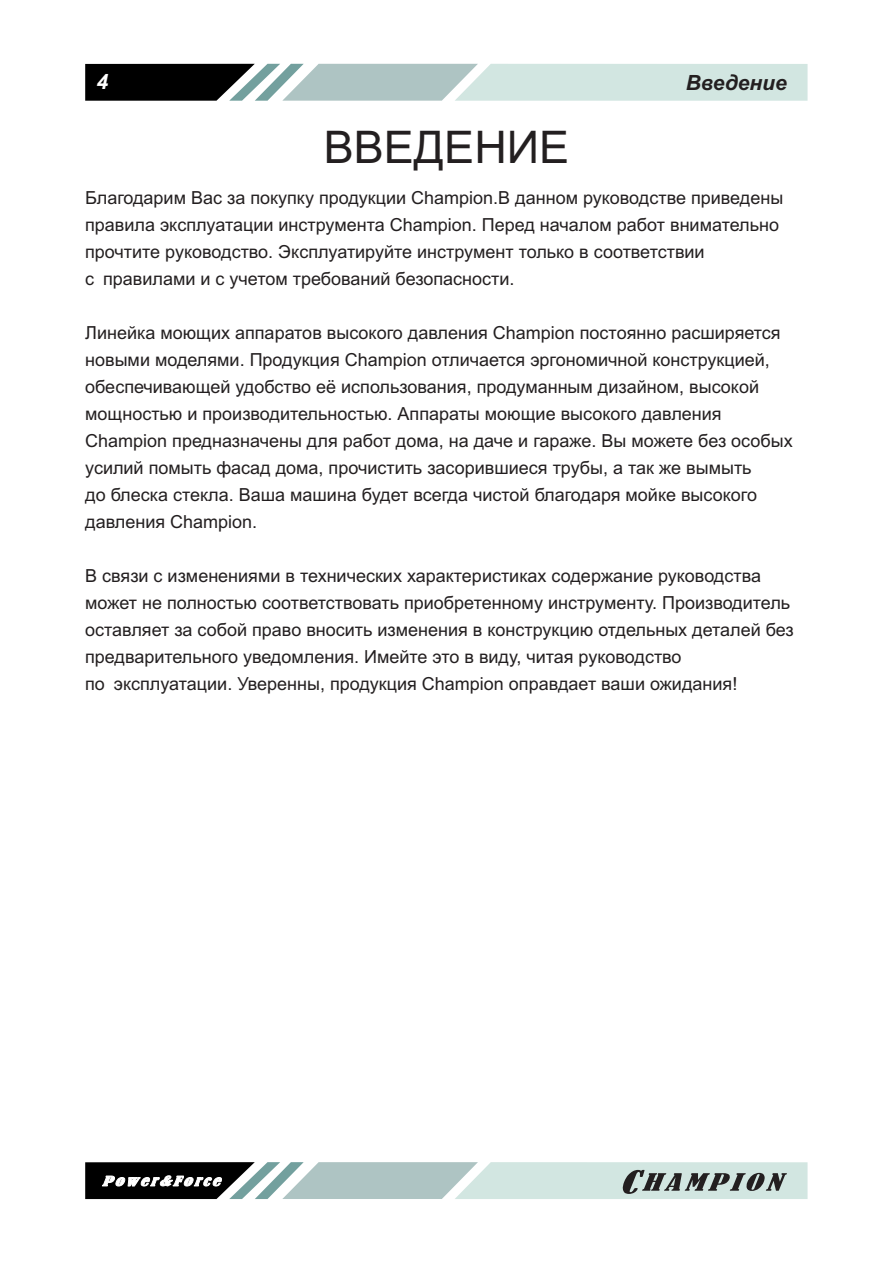
<style>
.page{position:relative;width:893px;height:1263px;background:#fff}
.page>*{position:absolute;margin:0;border:0;box-sizing:border-box;transform-origin:0 0}
.t1{font:45px "Arial";color:#231f20}
.t2{font:italic 700 21px "Arial";color:#231f20}
.t3{font:italic 700 21px "Arial";color:#fff}
.t4{font:18px/27px "Arial";color:#231f20}
</style>
<div class="page">
<svg style="left:85px;top:64px;width:722px;height:37px;background:#9eaeab"></svg>
<svg style="left:85px;top:1162px;width:722px;height:37px;background:#9ba9a7"></svg>
<p class="t3" style="left:96px;top:74px;width:13px">4</p>
<h1 class="t1" style="left:324px;top:121px;width:247px">ВВЕДЕНИЕ</h1>
<p class="t2" style="left:686px;top:74px;width:102px">Введение</p>
<p class="t4" style="left:85px;top:185px;width:699px">Благодарим Вас за покупку продукции Champion.В данном руководстве приведены правила эксплуатации инструмента Champion. Перед началом работ внимательно прочтите руководство. Эксплуатируйте инструмент только в соответствии<br>с правилами и с учетом требований безопасности.</p>
<p class="t4" style="left:85px;top:320px;width:709px">Линейка моющих аппаратов высокого давления Champion постоянно расширяется новыми моделями. Продукция Champion отличается эргономичной конструкцией, обеспечивающей удобство её использования, продуманным дизайном, высокой мощностью и производительностью. Аппараты моющие высокого давления Champion предназначены для работ дома, на даче и гараже. Вы можете без особых усилий помыть фасад дома, прочистить засорившиеся трубы, а так же вымыть<br>до блеска стекла. Ваша машина будет всегда чистой благодаря мойке высокого давления Champion.</p>
<p class="t4" style="left:85px;top:563px;width:710px">В связи с изменениями в технических характеристиках содержание руководства может не полностью соответствовать приобретенному инструменту. Производитель оставляет за собой право вносить изменения в конструкцию отдельных деталей без предварительного уведомления. Имейте это в виду, читая руководство<br>по эксплуатации. Уверенны, продукция Champion оправдает ваши ожидания!</p>
</div>
